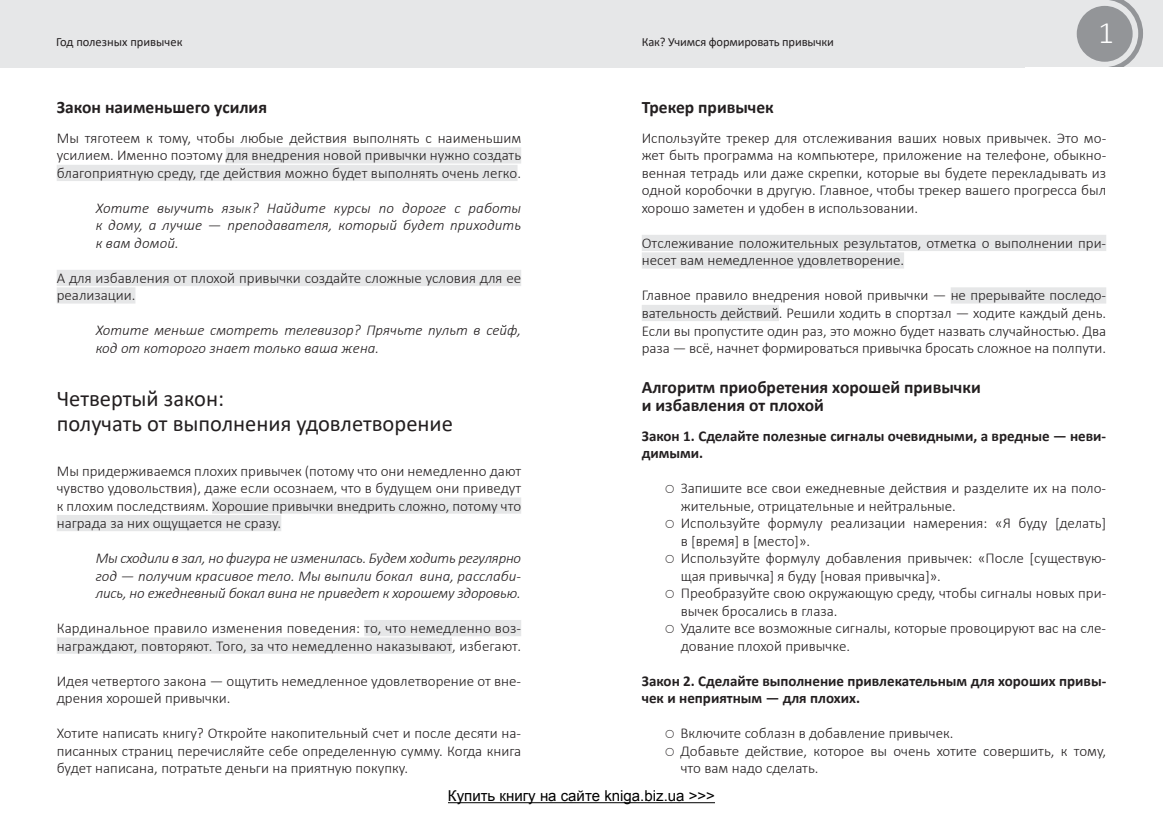
<style>
.page{position:relative;width:1163px;height:833px;background:#fff}
.page>*{position:absolute;margin:0;border:0;box-sizing:border-box;transform-origin:0 0}
.t1{font:300 31.25px "Calibri";color:#fff}
.t2{font:22.5px/25px "Calibri";color:#231f20}
.t3{font:700 17.5px/17.5px "Calibri";color:#231f20}
.t4{font:300 15px/17.5px "Calibri";color:#231f20}
.t5{font:italic 300 15px/17.5px "Calibri";color:#231f20;text-align:justify}
.t6{font:700 15px/17.5px "Calibri";color:#231f20}
.t7{font:15px "Arial";color:#000}
.t8{font:12.5px "Calibri";letter-spacing:-.01em;color:#231f20}
</style>
<div class="page">
<div style="left:0;top:0;width:1162px;height:67px;background:#e6e7e8"></div>
<div style="left:1076px;top:6px;width:56px;height:56px;background:#939598;border-radius:50%"></div>
<svg style="left:1099px;top:0;width:44px;height:67px"></svg>
<div style="left:641px;top:235px;width:465px;height:16px;background:#e6e7e8"></div>
<div style="left:641px;top:252px;width:262px;height:16px;background:#e6e7e8"></div>
<div style="left:950px;top:287px;width:156px;height:16px;background:#e6e7e8"></div>
<div style="left:641px;top:305px;width:137px;height:16px;background:#e6e7e8"></div>
<div style="left:226px;top:147px;width:295px;height:16px;background:#e6e7e8"></div>
<div style="left:57px;top:165px;width:460px;height:16px;background:#e6e7e8"></div>
<div style="left:57px;top:270px;width:464px;height:16px;background:#e6e7e8"></div>
<div style="left:57px;top:287px;width:78px;height:16px;background:#e6e7e8"></div>
<div style="left:212px;top:497px;width:309px;height:16px;background:#e6e7e8"></div>
<div style="left:57px;top:515px;width:224px;height:16px;background:#e6e7e8"></div>
<div style="left:364px;top:620px;width:157px;height:16px;background:#e6e7e8"></div>
<div style="left:57px;top:637px;width:395px;height:16px;background:#e6e7e8"></div>
<hr style="left:448px;top:802px;width:267px;height:1px;background:#000">
<p class="t8" style="left:56px;top:33px;width:128px">Год полезных привычек</p>
<p class="t8" style="left:641px;top:33px;width:194px">Как? Учимся формировать привычки</p>
<h1 class="t1" style="left:1097px;top:13px;width:17px">1</h1>
<p class="t3" style="left:57px;top:98px;width:212px">Закон наименьшего усилия</p>
<p class="t4" style="left:57px;top:129px;width:466px;text-align:justify">Мы тяготеем к тому, чтобы любые действия выполнять с наименьшим усилием. Именно поэтому для внедрения новой привычки нужно создать благоприятную среду, где действия можно будет выполнять очень легко.</p>
<p class="t5" style="left:96px;top:199px;width:427px">Хотите выучить язык? Найдите курсы по дороге с работы к дому, а лучше — преподавателя, который будет приходить к вам домой.</p>
<p class="t4" style="left:57px;top:269px;width:466px">А для избавления от плохой привычки создайте сложные условия для ее реализации.</p>
<p class="t5" style="left:96px;top:321px;width:427px">Хотите меньше смотреть телевизор? Прячьте пульт в сейф, код от которого знает только ваша жена.</p>
<h2 class="t2" style="left:57px;top:385px;width:397px">Четвертый закон:<br>получать от выполнения удовлетворение</h2>
<p class="t4" style="left:57px;top:461px;width:466px;text-align:justify">Мы придерживаемся плохих привычек (потому что они немедленно дают чувство удовольствия), даже если осознаем, что в будущем они приведут к плохим последствиям. Хорошие привычки внедрить сложно, потому что награда за них ощущается не сразу.</p>
<p class="t5" style="left:96px;top:549px;width:427px">Мы сходили в зал, но фигура не изменилась. Будем ходить регулярно год — получим красивое тело. Мы выпили бокал вина, расслаби&shy;лись, но ежедневный бокал вина не приведет к хорошему здоровью.</p>
<p class="t4" style="left:57px;top:619px;width:466px">Кардинальное правило изменения поведения: то, что немедленно воз&shy;награждают, повторяют. Того, за что немедленно наказывают, избегают.</p>
<p class="t4" style="left:57px;top:671px;width:466px">Идея четвертого закона — ощутить немедленное удовлетворение от вне&shy;дрения хорошей привычки.</p>
<p class="t4" style="left:57px;top:724px;width:466px;text-align:justify">Хотите написать книгу? Откройте накопительный счет и после десяти на&shy;писанных страниц перечисляйте себе определенную сумму. Когда книга будет написана, потратьте деньги на приятную покупку.</p>
<p class="t7" style="left:448px;top:786px;width:268px">Купить книгу на сайте kniga.biz.ua &gt;&gt;&gt;</p>
<p class="t3" style="left:641px;top:98px;width:134px">Трекер привычек</p>
<p class="t4" style="left:641px;top:129px;width:466px;text-align:justify">Используйте трекер для отслеживания ваших новых привычек. Это мо&shy;жет быть программа на компьютере, приложение на телефоне, обыкно&shy;венная тетрадь или даже скрепки, которые вы будете перекладывать из одной коробочки в другую. Главное, чтобы трекер вашего прогресса был хорошо заметен и удобен в использовании.</p>
<p class="t4" style="left:641px;top:234px;width:466px">Отслеживание положительных результатов, отметка о выполнении при&shy;несет вам немедленное удовлетворение.</p>
<p class="t4" style="left:641px;top:286px;width:466px;text-align:justify">Главное правило внедрения новой привычки — не прерывайте последо&shy;вательность действий. Решили ходить в спортзал — ходите каждый день.<br>Если вы пропустите один раз, это можно будет назвать случайностью. Два раза — всё, начнет формироваться привычка бросать сложное на полпути.</p>
<p class="t3" style="left:641px;top:378px;width:340px">Алгоритм приобретения хорошей привычки и избавления от плохой</p>
<p class="t6" style="left:641px;top:426px;width:466px">Закон 1. Сделайте полезные сигналы очевидными, а вредные — неви&shy;димыми.</p>
<p class="t4" style="left:680px;top:479px;width:427px">Запишите все свои ежедневные действия и разделите их на поло&shy;жительные, отрицательные и нейтральные.<br>Используйте формулу реализации намерения: «Я буду [делать] в [время] в [место]».<br>Используйте формулу добавления привычек: «После [существую&shy;щая привычка] я буду [новая привычка]».<br>Преобразуйте свою окружающую среду, чтобы сигналы новых при&shy;вычек бросались в глаза.<br>Удалите все возможные сигналы, которые провоцируют вас на сле&shy;дование плохой привычке.</p>
<p class="t6" style="left:641px;top:671px;width:466px">Закон 2. Сделайте выполнение привлекательным для хороших привы&shy;чек и неприятным — для плохих.</p>
<p class="t4" style="left:680px;top:724px;width:427px">Включите соблазн в добавление привычек.<br>Добавьте действие, которое вы очень хотите совершить, к тому, что вам надо сделать.</p>
</div>
